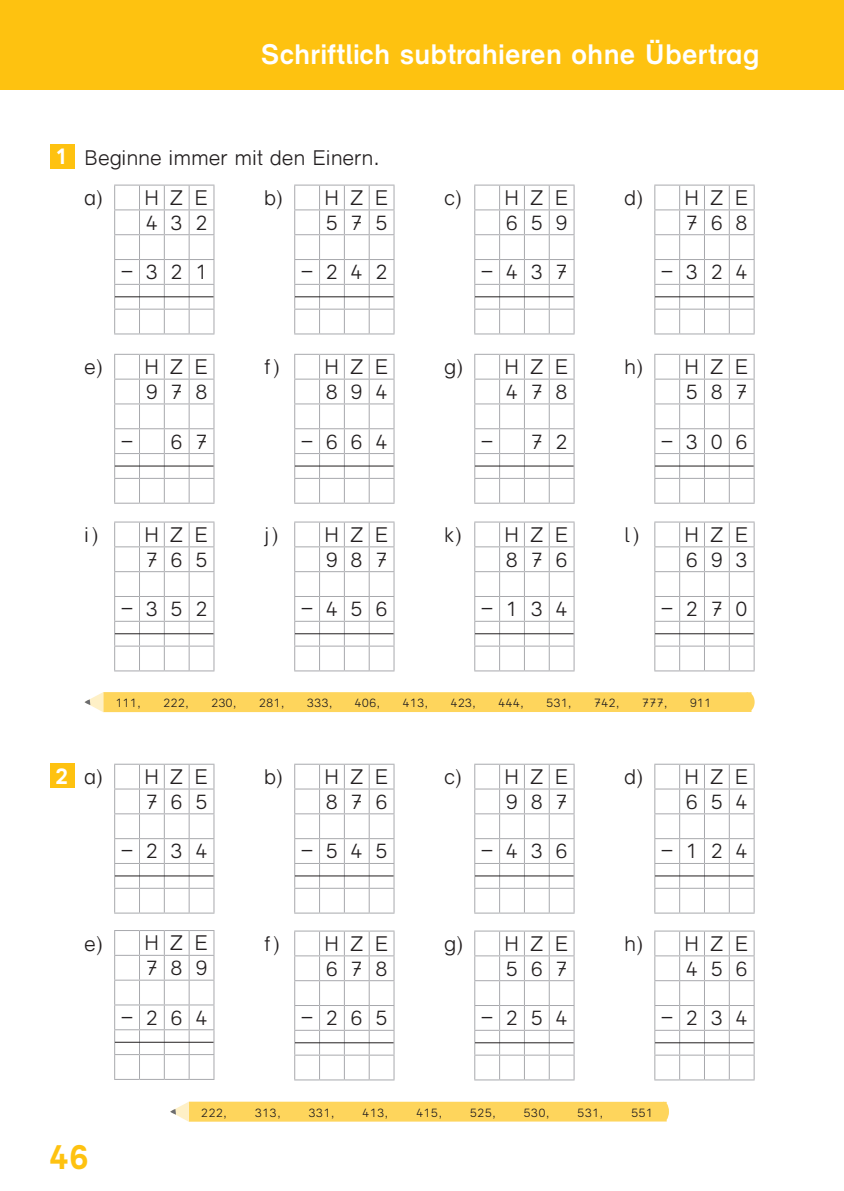
<style>
.page{position:relative;width:844px;height:1191px;background:#fff}
.page>*{position:absolute;margin:0;border:0;box-sizing:border-box;transform-origin:0 0}
.t1{font:700 35px "bs Druckschrift Gru 1";color:#fec210}
.t2{font:700 28px "bs Druckschrift Gru 1";color:#fff}
.t3{font:300 21px/24.8px "bs Druckschrift Gru 1";letter-spacing:.625em;color:#231f20;text-align:right}
.t4{font:300 21px/40.2px "bs Druckschrift Gru 1";color:#231f20}
.t5{font:300 12.25px "bs Druckschrift Gru 1";letter-spacing:.04em;color:#231f20}
.s1{font-weight:700;font-size:22.75px;color:#fff}
</style>
<div class="page">
<div style="left:0;top:0;width:843px;height:89px;background:#fec210"></div>
<svg style="left:50px;top:144px;width:24px;height:25px"></svg>
<svg style="left:114px;top:185px;width:100px;height:149px"></svg>
<hr style="left:115px;top:296px;width:98px;height:1px;background:#231f20">
<svg style="left:114px;top:521px;width:100px;height:150px"></svg>
<hr style="left:115px;top:633px;width:98px;height:1px;background:#231f20">
<svg style="left:114px;top:354px;width:100px;height:150px"></svg>
<hr style="left:115px;top:465px;width:98px;height:1px;background:#231f20">
<svg style="left:654px;top:185px;width:100px;height:149px"></svg>
<hr style="left:655px;top:296px;width:98px;height:1px;background:#231f20">
<svg style="left:654px;top:521px;width:100px;height:150px"></svg>
<hr style="left:655px;top:633px;width:98px;height:1px;background:#231f20">
<svg style="left:654px;top:354px;width:100px;height:150px"></svg>
<hr style="left:655px;top:465px;width:98px;height:1px;background:#231f20">
<svg style="left:474px;top:185px;width:100px;height:149px"></svg>
<hr style="left:475px;top:296px;width:98px;height:1px;background:#231f20">
<svg style="left:474px;top:521px;width:100px;height:150px"></svg>
<hr style="left:475px;top:633px;width:98px;height:1px;background:#231f20">
<svg style="left:474px;top:354px;width:100px;height:150px"></svg>
<hr style="left:475px;top:465px;width:98px;height:1px;background:#231f20">
<svg style="left:294px;top:185px;width:100px;height:149px"></svg>
<hr style="left:295px;top:296px;width:98px;height:1px;background:#231f20">
<svg style="left:114px;top:930px;width:100px;height:150px"></svg>
<hr style="left:115px;top:1041px;width:98px;height:1px;background:#231f20">
<svg style="left:654px;top:930px;width:100px;height:150px"></svg>
<hr style="left:655px;top:1042px;width:98px;height:1px;background:#231f20">
<svg style="left:474px;top:930px;width:100px;height:150px"></svg>
<hr style="left:475px;top:1042px;width:98px;height:1px;background:#231f20">
<svg style="left:294px;top:930px;width:100px;height:150px"></svg>
<hr style="left:295px;top:1042px;width:98px;height:1px;background:#231f20">
<svg style="left:294px;top:521px;width:100px;height:150px"></svg>
<hr style="left:295px;top:633px;width:98px;height:1px;background:#231f20">
<svg style="left:50px;top:763px;width:24px;height:25px"></svg>
<svg style="left:114px;top:763px;width:100px;height:150px"></svg>
<hr style="left:115px;top:875px;width:98px;height:1px;background:#231f20">
<svg style="left:654px;top:763px;width:100px;height:150px"></svg>
<hr style="left:655px;top:875px;width:98px;height:1px;background:#231f20">
<svg style="left:474px;top:763px;width:100px;height:150px"></svg>
<hr style="left:475px;top:875px;width:98px;height:1px;background:#231f20">
<svg style="left:294px;top:763px;width:100px;height:150px"></svg>
<hr style="left:295px;top:875px;width:98px;height:1px;background:#231f20">
<svg style="left:294px;top:354px;width:100px;height:150px"></svg>
<hr style="left:295px;top:465px;width:98px;height:1px;background:#231f20">
<svg style="left:170px;top:1101px;width:498px;height:20px;background:#fdd767"></svg>
<svg style="left:84px;top:692px;width:670px;height:20px;background:#fdd661"></svg>
<h2 class="t2" style="left:261px;top:38px;width:500px">Schriftlich subtrahieren ohne Übertrag</h2>
<p class="t4" style="left:84px;top:137px;width:296px;text-indent:-29px"><span class="s1">1</span> Beginne immer mit den Einern. a) HZE</p>
<p class="t3" style="left:146px;top:210px;width:63px">432</p>
<p class="t3" style="left:120px;top:260px;width:88px">−321</p>
<p class="t3" style="left:264px;top:185px;width:126px">b) HZE<br>575</p>
<p class="t3" style="left:300px;top:260px;width:88px">−242</p>
<p class="t3" style="left:84px;top:354px;width:126px">e) HZE<br>978</p>
<p class="t3" style="left:120px;top:429px;width:15px">−</p>
<p class="t3" style="left:171px;top:429px;width:38px">6 7</p>
<p class="t3" style="left:84px;top:522px;width:126px">i) HZE<br>765</p>
<p class="t3" style="left:120px;top:597px;width:88px">−352</p>
<p class="t3" style="left:264px;top:354px;width:126px">f) HZE<br>894</p>
<p class="t3" style="left:300px;top:429px;width:88px">−664</p>
<p class="t3" style="left:264px;top:522px;width:126px">j) HZE<br>987</p>
<p class="t3" style="left:300px;top:597px;width:88px">−456</p>
<p class="t3" style="left:444px;top:185px;width:126px">c) HZE<br>659</p>
<p class="t3" style="left:480px;top:260px;width:88px">−437</p>
<p class="t3" style="left:444px;top:354px;width:126px">g) HZE<br>478</p>
<p class="t3" style="left:480px;top:429px;width:15px">−</p>
<p class="t3" style="left:531px;top:429px;width:38px">7 2</p>
<p class="t3" style="left:444px;top:522px;width:126px">k) HZE<br>876</p>
<p class="t3" style="left:480px;top:597px;width:88px">−134</p>
<p class="t3" style="left:624px;top:185px;width:126px">d) HZE<br>768</p>
<p class="t3" style="left:660px;top:260px;width:88px">−324</p>
<p class="t3" style="left:624px;top:354px;width:126px">h) HZE<br>587</p>
<p class="t3" style="left:660px;top:429px;width:88px">−306</p>
<p class="t3" style="left:624px;top:522px;width:126px">l) HZE<br>693</p>
<p class="t3" style="left:660px;top:597px;width:88px">−270</p>
<p class="t5" style="left:116px;top:695px;width:27px">111,</p>
<p class="t5" style="left:163px;top:695px;width:27px">222,</p>
<p class="t5" style="left:211px;top:695px;width:27px">230,</p>
<p class="t5" style="left:259px;top:695px;width:27px">281,</p>
<p class="t5" style="left:307px;top:695px;width:27px">333,</p>
<p class="t5" style="left:355px;top:695px;width:27px">406,</p>
<p class="t5" style="left:403px;top:695px;width:27px">413,</p>
<p class="t5" style="left:450px;top:695px;width:27px">423,</p>
<p class="t5" style="left:498px;top:695px;width:27px">444,</p>
<p class="t5" style="left:546px;top:695px;width:27px">531,</p>
<p class="t5" style="left:594px;top:695px;width:27px">742,</p>
<p class="t5" style="left:642px;top:695px;width:27px">777,</p>
<p class="t5" style="left:689px;top:695px;width:23px">911</p>
<p class="t3" style="left:56px;top:764px;width:154px"><span class="s1">2</span> a) HZE<br>765</p>
<p class="t3" style="left:120px;top:839px;width:88px">−234</p>
<p class="t3" style="left:84px;top:930px;width:126px">e) HZE<br>789</p>
<p class="t3" style="left:120px;top:1005px;width:88px">−264</p>
<p class="t3" style="left:264px;top:764px;width:126px">b) HZE<br>876</p>
<p class="t3" style="left:300px;top:839px;width:88px">−545</p>
<p class="t3" style="left:264px;top:931px;width:126px">f) HZE<br>678</p>
<p class="t3" style="left:300px;top:1005px;width:88px">−265</p>
<p class="t3" style="left:444px;top:764px;width:126px">c) HZE<br>987</p>
<p class="t3" style="left:480px;top:839px;width:88px">−436</p>
<p class="t3" style="left:444px;top:931px;width:126px">g) HZE<br>567</p>
<p class="t3" style="left:480px;top:1005px;width:88px">−254</p>
<p class="t3" style="left:624px;top:764px;width:126px">d) HZE<br>654</p>
<p class="t3" style="left:660px;top:839px;width:88px">−124</p>
<p class="t3" style="left:624px;top:931px;width:126px">h) HZE<br>456</p>
<p class="t3" style="left:660px;top:1005px;width:88px">−234</p>
<h1 class="t1" style="left:50px;top:1135px;width:41px">46</h1>
<p class="t5" style="left:201px;top:1105px;width:27px">222,</p>
<p class="t5" style="left:255px;top:1105px;width:27px">313,</p>
<p class="t5" style="left:309px;top:1105px;width:27px">331,</p>
<p class="t5" style="left:362px;top:1105px;width:27px">413,</p>
<p class="t5" style="left:416px;top:1105px;width:27px">415,</p>
<p class="t5" style="left:470px;top:1105px;width:27px">525,</p>
<p class="t5" style="left:523px;top:1105px;width:27px">530,</p>
<p class="t5" style="left:577px;top:1105px;width:27px">531,</p>
<p class="t5" style="left:631px;top:1105px;width:23px">551</p>
</div>
